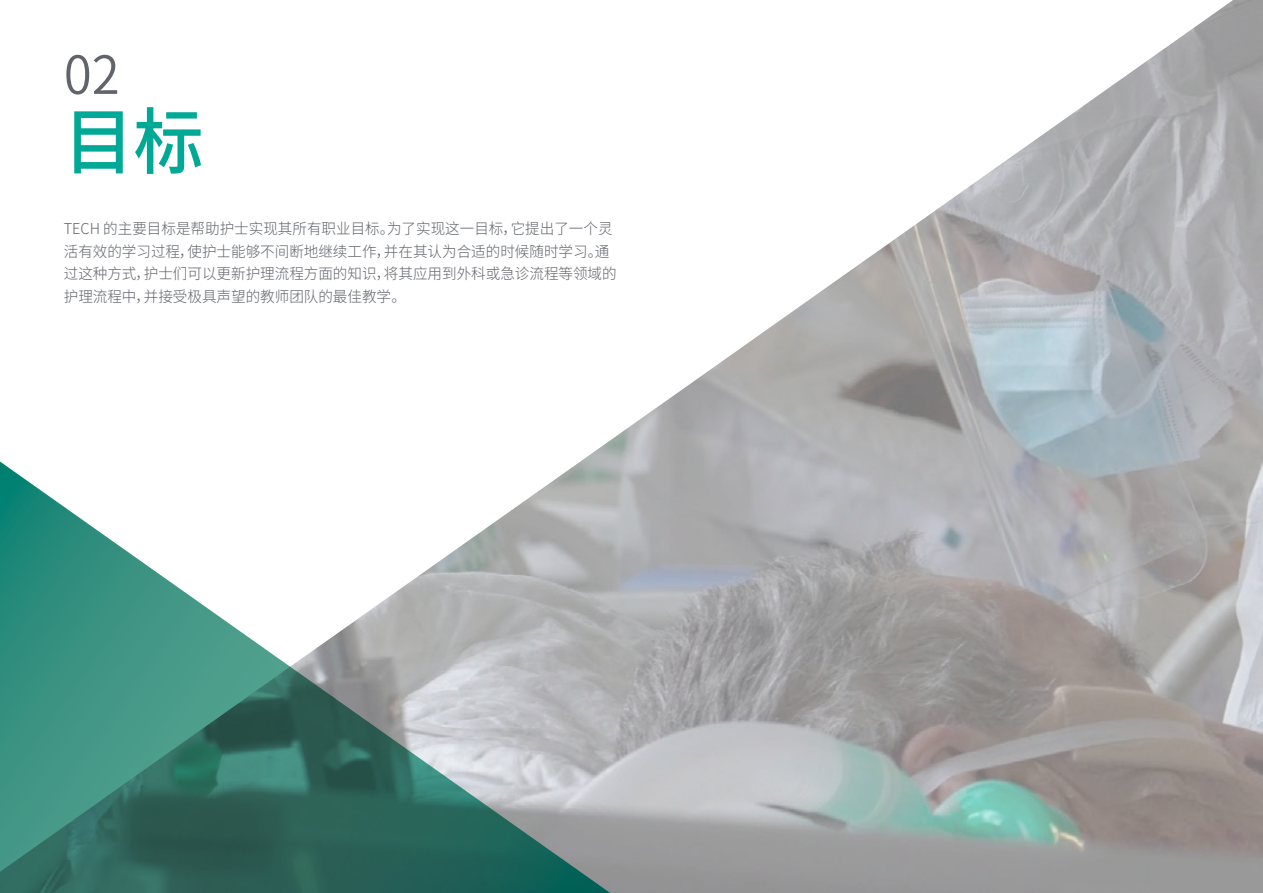
<style>
.page{position:relative;width:1263px;height:893px;background:#fff}
.page>*{position:absolute;margin:0;border:0;box-sizing:border-box;transform-origin:0 0}
.t1{font:500 72px "Source Han Sans CN";color:#00a996}
.t2{font:52.5px "Source Han Sans CN";color:#61646a}
.t3{font:300 15px/22.5px "Source Han Sans CN";color:#61646a}
</style>
<div class="page">
<img style="left:602px;top:0;width:661px;height:893px">
<svg style="left:0;top:446px;width:640px;height:447px"></svg>
<h2 class="t2" style="left:64px;top:45px;width:57px">02</h2>
<h1 class="t1" style="left:64px;top:101px;width:141px">目标</h1>
<p class="t3" style="left:64px;top:218px;width:554px">TECH 的主要目标是帮助护士实现其所有职业目标。为了实现这一目标，它提出了一个灵活有效的学习过程，使护士能够不间断地继续工作，并在其认为合适的时候随时学习。通过这种方式，护士们可以更新护理流程方面的知识，将其应用到外科或急诊流程等领域的护理流程中，并接受极具声望的教师团队的最佳教学。</p>
</div>
